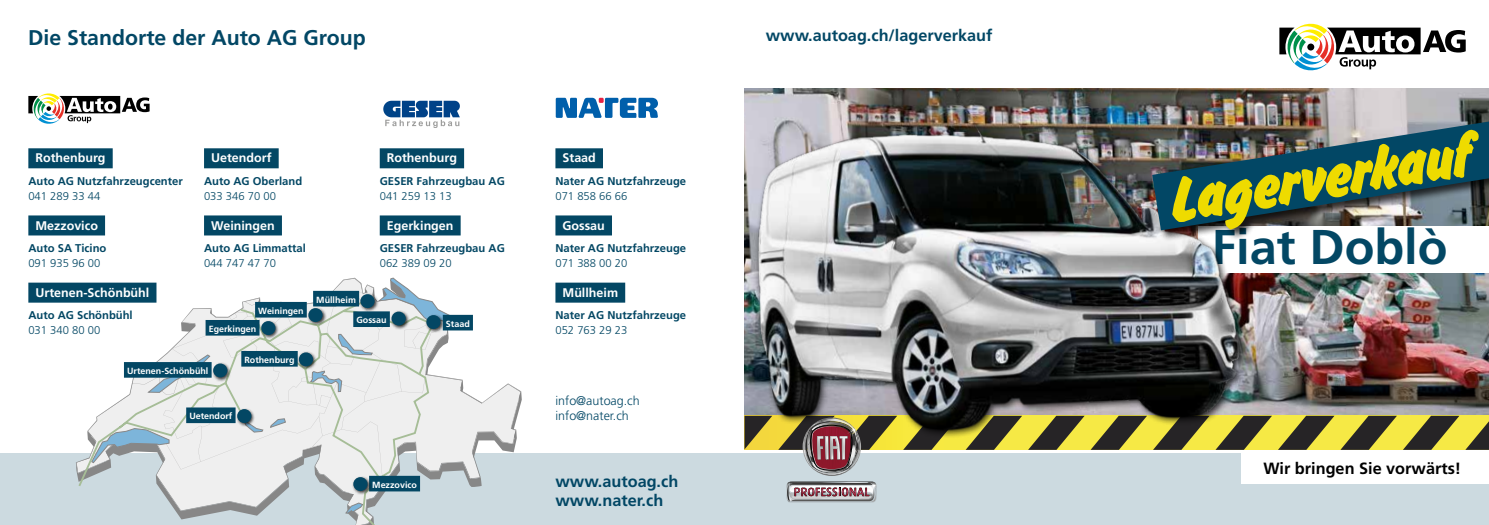
<style>
.page{position:relative;width:1489px;height:525px;background:#fff}
.page>*{position:absolute;margin:0;border:0;box-sizing:border-box;transform-origin:0 0}
.t1{font:700 66.25px "Flash P";color:#eedb00}
.t2{font:700 48.75px "Frutiger";color:#034764}
.t3{font:700 21.25px "Frutiger";color:#024765}
.t4{font:700 16.25px/18.8px "Frutiger";color:#024765}
.t5{font:700 16.25px "Frutiger";color:#000}
.t6{font:700 12.5px "Frutiger";color:#fff}
.t7{font:300 12.5px/15px "Frutiger";color:#024765}
.t8{font:700 11.25px "Frutiger";color:#034764}
.t9{font:300 11.25px "Frutiger";color:#034764}
.t10{font:700 8.88px "Frutiger";color:#fff}
</style>
<div class="page">
<div style="left:0;top:453px;width:1488px;height:71px;background:#ccdae0"></div>
<div style="left:1241px;top:451px;width:247px;height:32px;background:#fff"></div>
<svg style="left:1279px;top:24px;width:186px;height:46px"></svg>
<svg style="left:76px;top:282px;width:445px;height:204px"></svg>
<svg style="left:435px;top:442px;width:46px;height:45px"></svg>
<svg style="left:338px;top:277px;width:117px;height:78px"></svg>
<svg style="left:77px;top:295px;width:358px;height:229px"></svg>
<div style="left:241px;top:351px;width:57px;height:15px;background:#034764"></div>
<div style="left:124px;top:362px;width:88px;height:15px;background:#034764"></div>
<div style="left:186px;top:407px;width:49px;height:16px;background:#034764"></div>
<div style="left:205px;top:320px;width:54px;height:15px;background:#034764"></div>
<div style="left:255px;top:302px;width:52px;height:15px;background:#034764"></div>
<div style="left:369px;top:475px;width:51px;height:16px;background:#034764"></div>
<div style="left:211px;top:361px;width:20px;height:20px;background:#000;opacity:.75"></div>
<div style="left:213px;top:363px;width:14px;height:14px;background:#034764;border-radius:50%"></div>
<div style="left:259px;top:319px;width:20px;height:20px;background:#000;opacity:.75"></div>
<div style="left:261px;top:321px;width:14px;height:14px;background:#034764;border-radius:50%"></div>
<div style="left:306px;top:306px;width:21px;height:20px;background:#000;opacity:.75"></div>
<div style="left:308px;top:308px;width:14px;height:14px;background:#034764;border-radius:50%"></div>
<div style="left:297px;top:350px;width:20px;height:20px;background:#000;opacity:.75"></div>
<div style="left:299px;top:352px;width:14px;height:14px;background:#034764;border-radius:50%"></div>
<div style="left:351px;top:475px;width:20px;height:20px;background:#000;opacity:.75"></div>
<div style="left:353px;top:477px;width:14px;height:14px;background:#034764;border-radius:50%"></div>
<div style="left:235px;top:407px;width:20px;height:20px;background:#000;opacity:.75"></div>
<div style="left:237px;top:409px;width:14px;height:14px;background:#034764;border-radius:50%"></div>
<div style="left:353px;top:311px;width:37px;height:16px;background:#034764"></div>
<div style="left:313px;top:291px;width:46px;height:15px;background:#034764"></div>
<div style="left:358px;top:292px;width:21px;height:20px;background:#000;opacity:.75"></div>
<div style="left:360px;top:294px;width:14px;height:14px;background:#034764;border-radius:50%"></div>
<div style="left:424px;top:313px;width:20px;height:20px;background:#000;opacity:.75"></div>
<div style="left:426px;top:315px;width:14px;height:14px;background:#034764;border-radius:50%"></div>
<div style="left:390px;top:310px;width:20px;height:19px;background:#000;opacity:.75"></div>
<div style="left:391px;top:311px;width:15px;height:14px;background:#034764;border-radius:50%"></div>
<div style="left:443px;top:315px;width:30px;height:15px;background:#034764"></div>
<div style="left:28px;top:148px;width:85px;height:20px;background:#034764"></div>
<div style="left:28px;top:215px;width:77px;height:20px;background:#034764"></div>
<div style="left:28px;top:282px;width:128px;height:20px;background:#034764"></div>
<div style="left:204px;top:148px;width:75px;height:20px;background:#034764"></div>
<div style="left:204px;top:215px;width:78px;height:20px;background:#034764"></div>
<div style="left:380px;top:148px;width:84px;height:20px;background:#034764"></div>
<div style="left:380px;top:215px;width:80px;height:20px;background:#034764"></div>
<div style="left:555px;top:148px;width:48px;height:20px;background:#034764"></div>
<div style="left:555px;top:215px;width:57px;height:20px;background:#034764"></div>
<div style="left:555px;top:282px;width:70px;height:20px;background:#034764"></div>
<svg style="left:555px;top:98px;width:103px;height:20px"></svg>
<svg style="left:383px;top:101px;width:77px;height:27px"></svg>
<img style="left:1262px;top:89px;width:226px;height:326px">
<div style="left:744px;top:415px;width:744px;height:34px;background:#f6e945"></div>
<svg style="left:744px;top:446px;width:28px;height:3px"></svg>
<svg style="left:904px;top:446px;width:31px;height:3px"></svg>
<svg style="left:966px;top:446px;width:31px;height:3px"></svg>
<svg style="left:1029px;top:446px;width:31px;height:3px"></svg>
<svg style="left:1091px;top:446px;width:31px;height:3px"></svg>
<svg style="left:1154px;top:446px;width:31px;height:3px"></svg>
<svg style="left:1216px;top:415px;width:55px;height:34px"></svg>
<svg style="left:1278px;top:415px;width:56px;height:34px"></svg>
<svg style="left:1341px;top:415px;width:55px;height:34px"></svg>
<svg style="left:1403px;top:415px;width:56px;height:34px"></svg>
<svg style="left:1466px;top:422px;width:22px;height:27px"></svg>
<svg style="left:786px;top:481px;width:91px;height:21px"></svg>
<svg style="left:778px;top:446px;width:119px;height:29px"></svg>
<svg style="left:28px;top:93px;width:122px;height:31px"></svg>
<div style="left:1198px;top:226px;width:290px;height:47px;background:#fff"></div>
<img style="left:744px;top:88px;width:518px;height:358px">
<div style="left:1150px;top:118px;width:338px;height:124px;background:#000;opacity:.75"></div>
<img style="left:1152px;top:121px;width:336px;height:109px">
<h3 class="t3" style="left:28px;top:25px;width:339px">Die Standorte der Auto AG Group</h3>
<p class="t6" style="left:35px;top:151px;width:72px">Rothenburg</p>
<p class="t8" style="left:28px;top:174px;width:156px">Auto AG Nutzfahrzeugcenter</p>
<p class="t9" style="left:28px;top:189px;width:73px">041 289 33 44</p>
<p class="t6" style="left:35px;top:218px;width:64px">Mezzovico</p>
<p class="t8" style="left:28px;top:241px;width:80px">Auto SA Ticino</p>
<p class="t9" style="left:28px;top:256px;width:73px">091 935 96 00</p>
<p class="t6" style="left:35px;top:285px;width:115px">Urtenen-Schönbühl</p>
<p class="t8" style="left:28px;top:308px;width:106px">Auto AG Schönbühl</p>
<p class="t9" style="left:28px;top:323px;width:73px">031 340 80 00</p>
<p class="t6" style="left:211px;top:151px;width:62px">Uetendorf</p>
<p class="t8" style="left:204px;top:174px;width:100px">Auto AG Oberland</p>
<p class="t9" style="left:204px;top:189px;width:73px">033 346 70 00</p>
<p class="t6" style="left:211px;top:218px;width:65px">Weiningen</p>
<p class="t8" style="left:204px;top:241px;width:103px">Auto AG Limmattal</p>
<p class="t9" style="left:204px;top:256px;width:73px">044 747 47 70</p>
<p class="t10" style="left:258px;top:305px;width:47px">Weiningen</p>
<p class="t10" style="left:209px;top:323px;width:49px">Egerkingen</p>
<p class="t10" style="left:244px;top:354px;width:52px">Rothenburg</p>
<p class="t10" style="left:127px;top:365px;width:83px">Urtenen-Schönbühl</p>
<p class="t10" style="left:189px;top:411px;width:45px">Uetendorf</p>
<p class="t10" style="left:316px;top:294px;width:41px">Müllheim</p>
<p class="t6" style="left:387px;top:151px;width:72px">Rothenburg</p>
<p class="t8" style="left:380px;top:174px;width:127px">GESER Fahrzeugbau AG</p>
<p class="t9" style="left:380px;top:189px;width:73px">041 259 13 13</p>
<p class="t6" style="left:387px;top:218px;width:68px">Egerkingen</p>
<p class="t8" style="left:380px;top:241px;width:127px">GESER Fahrzeugbau AG</p>
<p class="t9" style="left:380px;top:256px;width:73px">062 389 09 20</p>
<p class="t10" style="left:356px;top:315px;width:32px">Gossau</p>
<p class="t10" style="left:446px;top:318px;width:25px">Staad</p>
<p class="t10" style="left:372px;top:479px;width:46px">Mezzovico</p>
<p class="t6" style="left:562px;top:151px;width:35px">Staad</p>
<p class="t8" style="left:555px;top:174px;width:132px">Nater AG Nutzfahrzeuge</p>
<p class="t9" style="left:555px;top:189px;width:73px">071 858 66 66</p>
<p class="t6" style="left:562px;top:218px;width:44px">Gossau</p>
<p class="t8" style="left:555px;top:241px;width:132px">Nater AG Nutzfahrzeuge</p>
<p class="t9" style="left:555px;top:256px;width:73px">071 388 00 20</p>
<p class="t6" style="left:562px;top:285px;width:57px">Müllheim</p>
<p class="t8" style="left:555px;top:308px;width:132px">Nater AG Nutzfahrzeuge</p>
<p class="t9" style="left:555px;top:323px;width:73px">052 763 29 23</p>
<p class="t7" style="left:555px;top:393px;width:86px">info@autoag.ch info@nater.ch</p>
<h3 class="t4" style="left:555px;top:471px;width:124px">www.autoag.ch www.nater.ch</h3>
<h3 class="t4" style="left:765px;top:26px;width:228px">www.autoag.ch/lagerverkauf</h3>
<h1 class="t1" style="left:1160px;top:173px;width:304px;rotate:-9deg">Lagerverkauf</h1>
<h2 class="t2" style="left:1211px;top:218px;width:237px">Fiat Doblò</h2>
<h3 class="t5" style="left:1263px;top:458px;width:199px">Wir bringen Sie vorwärts!</h3>
</div>
